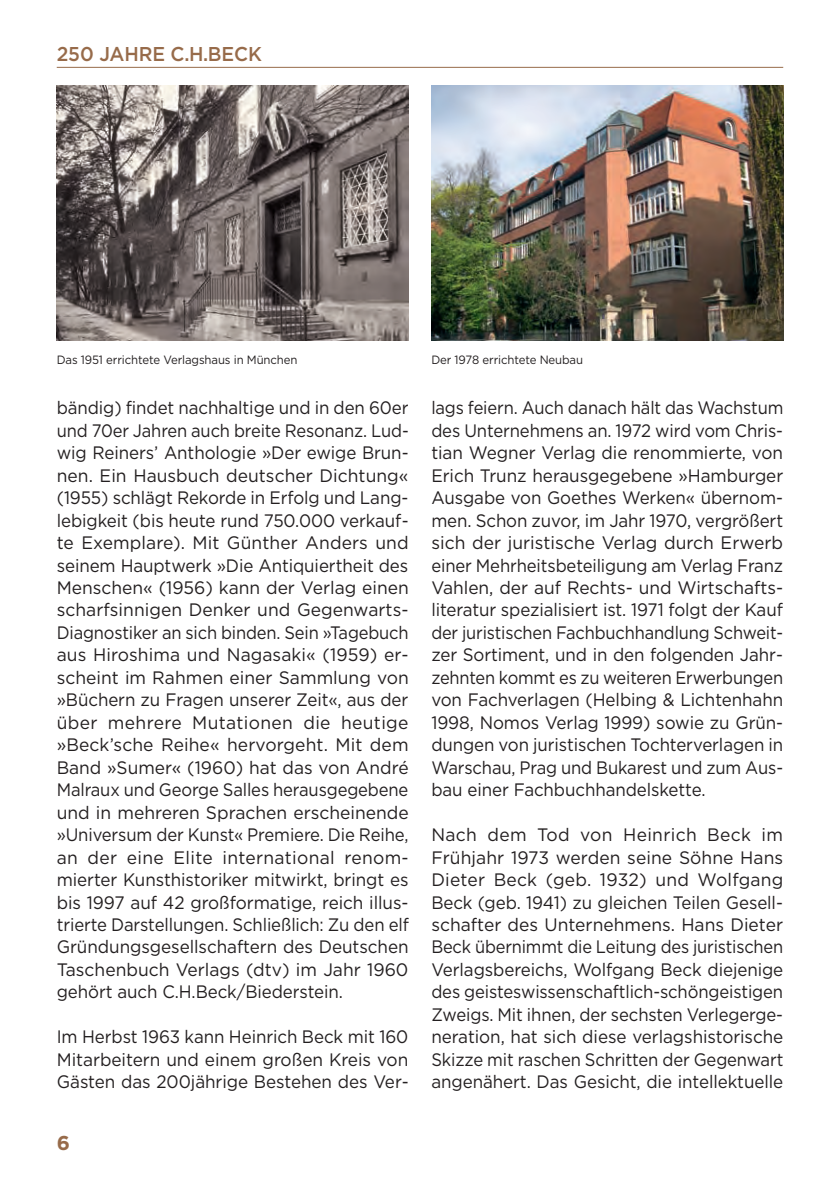
<style>
.page{position:relative;width:840px;height:1191px;background:#fff}
.page>*{position:absolute;margin:0;border:0;box-sizing:border-box;transform-origin:0 0}
.t1{font:500 20px "Gotham";letter-spacing:-.005em;color:#976b4a;scale:.95 1}
.t2{font:700 20px "Gotham";color:#976b4a}
.t3{font:18px/22.4px "Gotham";letter-spacing:-.005em;color:#231f20;text-align:justify;scale:.94 1}
.t4{font:18px/22.4px "Gotham";letter-spacing:-.005em;color:#231f20;text-align:justify;scale:.92 1}
.t5{font:18px/22.4px "Gotham";letter-spacing:-.005em;color:#231f20;text-align:justify}
.t6{font:12px "Gotham";letter-spacing:-.01em;color:#231f20;scale:.95 1}
</style>
<div class="page">
<hr style="left:57px;top:67px;width:725px;height:1px;background:#976b4a">
<img style="left:57px;top:85px;width:351px;height:255px">
<img style="left:431px;top:85px;width:351px;height:255px">
<p class="t1" style="left:57px;top:41px;width:217px">250 JAHRE C.H.BECK</p>
<p class="t6" style="left:57px;top:352px;width:255px">Das 1951 errichtete Verlagshaus in München</p>
<p class="t6" style="left:431px;top:352px;width:161px">Der 1978 errichtete Neubau</p>
<p class="t3" style="left:57px;top:396px;width:376px">bändig) findet nachhaltige und in den 60er und 70er Jahren auch breite Resonanz. Lud&shy;wig Reiners’ Anthologie »Der ewige Brun&shy;nen. Ein Hausbuch deutscher Dichtung« (1955) schlägt Rekorde in Erfolg und Lang&shy;lebigkeit (bis heute rund 750.000 verkauf&shy;te Exemplare). Mit Günther Anders und seinem Hauptwerk »Die Antiquiertheit des Menschen« (1956) kann der Verlag einen scharfsinnigen Denker und Gegenwarts-Diagnostiker an sich binden. Sein »Tagebuch aus Hiroshima und Nagasaki« (1959) er&shy;scheint im Rahmen einer Sammlung von »Büchern zu Fragen unserer Zeit«, aus der über mehrere Mutationen die heutige »Beck’sche Reihe« hervorgeht. Mit dem Band »Sumer« (1960) hat das von André Malraux und George Salles herausgegebene und in mehreren Sprachen erscheinende »Universum der Kunst« Premiere. Die Reihe, an der eine Elite international renom&shy;mierter Kunsthistoriker mitwirkt, bringt es bis 1997 auf 42 großformatige, reich illus&shy;trierte Darstellungen. Schließlich: Zu den elf Gründungsgesellschaftern des Deutschen Taschenbuch Verlags (dtv) im Jahr 1960 gehört auch C.H.Beck/Biederstein.</p>
<p class="t3" style="left:57px;top:1025px;width:376px">Im Herbst 1963 kann Heinrich Beck mit 160<br>Mitarbeitern und einem großen Kreis von Gästen das 200jährige Bestehen des Ver-</p>
<p class="t4" style="left:431px;top:396px;width:384px">lags feiern. Auch danach hält das Wachstum des Unternehmens an. 1972 wird vom Chris&shy;tian Wegner Verlag die renommierte, von Erich Trunz herausgegebene »Hamburger Ausgabe von Goethes Werken« übernom&shy;men. Schon zuvor, im Jahr 1970, vergrößert sich der juristische Verlag durch Erwerb einer Mehrheitsbeteiligung am Verlag Franz Vahlen, der auf Rechts- und Wirtschafts&shy;literatur spezialisiert ist. 1971 folgt der Kauf der juristischen Fachbuchhandlung Schweit&shy;zer Sortiment, und in den folgenden Jahr&shy;zehnten kommt es zu weiteren Erwerbungen von Fachverlagen (Helbing &amp; Lichtenhahn 1998, Nomos Verlag 1999) sowie zu Grün&shy;dungen von juristischen Tochterverlagen in Warschau, Prag und Bukarest und zum Aus&shy;bau einer Fachbuchhandelskette.</p>
<p class="t5" style="left:431px;top:823px;width:353px">Nach dem Tod von Heinrich Beck im Frühjahr 1973 werden seine Söhne Hans Dieter Beck (geb. 1932) und Wolfgang Beck (geb. 1941) zu gleichen Teilen Gesell&shy;schafter des Unternehmens. Hans Dieter Beck übernimmt die Leitung des juristischen Verlagsbereichs, Wolfgang Beck diejenige des geisteswissenschaftlich-schöngeistigen Zweigs. Mit ihnen, der sechsten Verlegerge&shy;neration, hat sich diese verlagshistorische Skizze mit raschen Schritten der Gegenwart angenähert. Das Gesicht, die intellektuelle</p>
<p class="t2" style="left:57px;top:1130px;width:15px">6</p>
</div>
